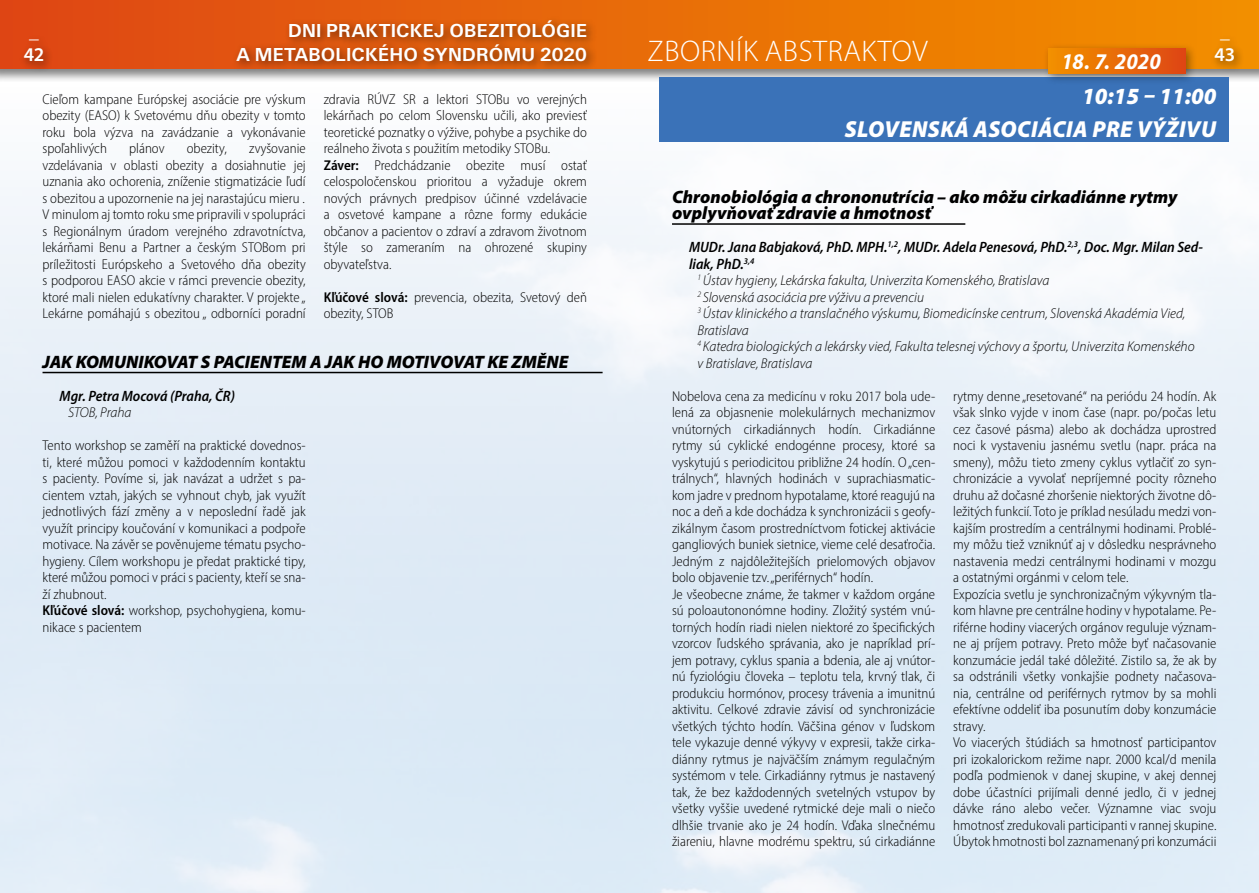
<style>
.page{position:relative;width:1259px;height:893px;background:#fff}
.page>*{position:absolute;margin:0;border:0;box-sizing:border-box;transform-origin:0 0}
.t1{font:300 30px "Myriad Pro";letter-spacing:.02em;color:#fff}
.t2{font:italic 900 23.25px/33px "Myriad Pro";letter-spacing:.02em;color:#fff;text-align:right}
.t3{font:italic 700 semi-condensed 22.5px "Myriad Pro";color:#fff}
.t4{font:700 19.5px/23.4px "U001 DOT";letter-spacing:.04em;color:#fff;text-align:right}
.t5{font:600 19.5px/23.4px "Myriad Pro";color:#fff}
.t6{font:italic 900 18px/16.5px "Myriad Pro";color:#000}
.t7{font:italic 600 semi-condensed 15px/16.5px "Myriad Pro";color:#000}
.t8{font:300 semi-condensed 14.25px/16.5px "Myriad Pro";color:#000}
.t9{font:italic 300 14.25px/16.5px "Myriad Pro";color:#000}
.s1{font-weight:600}
</style>
<div class="page">
<img style="left:0;top:187px;width:1259px;height:706px">
<div style="left:0;top:0;width:1259px;height:82px;background:#000;opacity:.5"></div>
<div style="left:0;top:0;width:1259px;height:68px;background:linear-gradient(to right,#de4615,#f29000)"></div>
<div style="left:231px;top:15px;width:367px;height:56px;background:#000;opacity:.5"></div>
<div style="left:19px;top:34px;width:35px;height:38px;background:#000;opacity:.5"></div>
<div style="left:1209px;top:34px;width:35px;height:38px;background:#000;opacity:.5"></div>
<div style="left:659px;top:78px;width:570px;height:64px;background:#3a72b8"></div>
<hr style="left:672px;top:223px;width:293px;height:2px;background:#000">
<hr style="left:43px;top:372px;width:559px;height:1px;background:#000">
<div style="left:1043px;top:42px;width:154px;height:43px;background:#000;opacity:.4"></div>
<div style="left:1049px;top:48px;width:136px;height:26px;background:linear-gradient(to right,#f39100,#de4715)"></div>
<h3 class="t4" style="left:236px;top:19px;width:352px">DNI PRAKTICKEJ OBEZITOLÓGIE<br>A METABOLICKÉHO SYNDRÓMU 2020</h3>
<h1 class="t1" style="left:647px;top:33px;width:282px">ZBORNÍK ABSTRAKTOV</h1>
<h3 class="t5" style="left:24px;top:19px;width:22px">_<br>42</h3>
<h3 class="t5" style="left:1220px;top:19px;width:11px">_</h3>
<h3 class="t5" style="left:1214px;top:42px;width:22px">43</h3>
<h2 class="t2" style="left:845px;top:78px;width:373px">10:15 – 11:00<br>SLOVENSKÁ ASOCIÁCIA PRE VÝŽIVU</h2>
<h3 class="t3" style="left:1061px;top:47px;width:101px">18. 7. 2020</h3>
<p class="t8" style="left:324px;top:91px;width:265px">zdravia RÚVZ SR a lektori STOBu vo verejných lekárňach po celom Slovensku učili, ako previesť teoretické poznatky o výžive, pohybe a psychike do reálneho života s použitím metodiky STOBu.<br><span class="s1">Záver:</span> Predchádzanie obezite musí ostať celospoločenskou prioritou a vyžaduje okrem nových právnych predpisov účinné vzdelávacie a osvetové kampane a rôzne formy edukácie občanov a pacientov o zdraví a zdravom životnom štýle so zameraním na ohrozené skupiny obyvateľstva.</p>
<p class="t8" style="left:324px;top:289px;width:265px"><span class="s1">Kľúčové slová:</span> prevencia, obezita, Svetový deň obezity, STOB</p>
<p class="t6" style="left:43px;top:352px;width:527px">JAK KOMUNIKOVAT S PACIENTEM A JAK HO MOTIVOVAT KE ZMĚNE</p>
<p class="t7" style="left:60px;top:387px;width:177px">Mgr. Petra Mocová (Praha, ČR)</p>
<p class="t9" style="left:68px;top:404px;width:65px">STOB, Praha</p>
<p class="t8" style="left:43px;top:437px;width:265px">Tento workshop se zaměří na praktické dovednos&shy;ti, které můžou pomoci v každodenním kontaktu s pacienty. Povíme si, jak navázat a udržet s pa&shy;cientem vztah, jakých se vyhnout chyb, jak využít jednotlivých fází změny a v neposlední řadě jak využít principy koučování v komunikaci a podpoře motivace. Na závěr se pověnujeme tématu psycho&shy;hygieny. Cílem workshopu je předat praktické tipy, které můžou pomoci v práci s pacienty, kteří se sna&shy;ží zhubnout.<br><span class="s1">Kľúčové slová:</span> workshop, psychohygiena, komu&shy;nikace s pacientem</p>
<p class="t8" style="left:43px;top:90px;width:265px;text-align:justify">Cieľom kampane Európskej asociácie pre výskum obezity (EASO) k Svetovému dňu obezity v tomto roku bola výzva na zavádzanie a vykonávanie spoľahlivých</p>
<p class="t8" style="left:129px;top:140px;width:37px">plánov</p>
<p class="t8" style="left:187px;top:140px;width:41px">obezity,</p>
<p class="t8" style="left:43px;top:140px;width:265px;text-align:justify;text-indent:206px">zvyšovanie vzdelávania v oblasti obezity a dosiahnutie jej uznania ako ochorenia, zníženie stigmatizácie ľudí s obezitou a upozornenie na jej narastajúcu mieru .<br>V minulom aj tomto roku sme pripravili v spolupráci s Regionálnym úradom verejného zdravotníctva, lekárňami Benu a Partner a českým STOBom pri príležitosti Európskeho a Svetového dňa obezity s podporou EASO akcie v rámci prevencie obezity, ktoré mali nielen edukatívny charakter. V projekte „ Lekárne pomáhajú s obezitou „ odborníci poradní</p>
<p class="t6" style="left:672px;top:187px;width:507px">Chronobiológia a chrononutrícia – ako môžu cirkadiánne rytmy ovplyvňovať zdravie a hmotnosť</p>
<p class="t7" style="left:689px;top:238px;width:515px">MUDr. Jana Babjaková, PhD. MPH.<sup>1,2</sup>, MUDr. Adela Penesová, PhD.<sup>2,3</sup>, Doc. Mgr. Milan Sed&shy;liak, PhD.<sup>3,4</sup></p>
<p class="t9" style="left:697px;top:272px;width:498px"><sup>1</sup> Ústav hygieny, Lekárska fakulta, Univerzita Komenského, Bratislava<br><sup>2</sup> Slovenská asociácia pre výživu a prevenciu<br><sup>3</sup> Ústav klinického a translačného výskumu, Biomedicínske centrum, Slovenská Akadémia Vied, Bratislava<br><sup>4</sup> Katedra biologických a lekársky vied, Fakulta telesnej výchovy a športu, Univerzita Komenského v Bratislave, Bratislava</p>
<p class="t8" style="left:672px;top:387px;width:265px">Nobelova cena za medicínu v roku 2017 bola ude&shy;lená za objasnenie molekulárnych mechanizmov vnútorných cirkadiánnych hodín. Cirkadiánne rytmy sú cyklické endogénne procesy, ktoré sa vyskytujú s periodicitou približne 24 hodín. O „cen&shy;trálnych“, hlavných hodinách v suprachiasmatic&shy;kom jadre v prednom hypotalame, ktoré reagujú na noc a deň a kde dochádza k synchronizácii s geofy&shy;zikálnym časom prostredníctvom fotickej aktivácie gangliových buniek sietnice, vieme celé desaťročia.<br>Jedným z najdôležitejších prielomových objavov bolo objavenie tzv. „periférnych“ hodín.<br>Je všeobecne známe, že takmer v každom orgáne sú poloautononómne hodiny. Zložitý systém vnú&shy;torných hodín riadi nielen niektoré zo špecifických vzorcov ľudského správania, ako je napríklad prí&shy;jem potravy, cyklus spania a bdenia, ale aj vnútor&shy;nú fyziológiu človeka – teplotu tela, krvný tlak, či produkciu hormónov, procesy trávenia a imunitnú aktivitu. Celkové zdravie závisí od synchronizácie všetkých týchto hodín. Väčšina génov v ľudskom tele vykazuje denné výkyvy v expresii, takže cirka&shy;diánny rytmus je najväčším známym regulačným systémom v tele. Cirkadiánny rytmus je nastavený tak, že bez každodenných svetelných vstupov by všetky vyššie uvedené rytmické deje mali o niečo dlhšie trvanie ako je 24 hodín. Vďaka slnečnému žiareniu, hlavne modrému spektru, sú cirkadiánne</p>
<p class="t8" style="left:953px;top:387px;width:265px">rytmy denne „resetované“ na periódu 24 hodín. Ak však slnko vyjde v inom čase (napr. po/počas letu cez časové pásma) alebo ak dochádza uprostred noci k vystaveniu jasnému svetlu (napr. práca na smeny), môžu tieto zmeny cyklus vytlačiť zo syn&shy;chronizácie a vyvolať nepríjemné pocity rôzneho druhu až dočasné zhoršenie niektorých životne dô&shy;ležitých funkcií. Toto je príklad nesúladu medzi von&shy;kajším prostredím a centrálnymi hodinami. Problé&shy;my môžu tiež vzniknúť aj v dôsledku nesprávneho nastavenia medzi centrálnymi hodinami v mozgu a ostatnými orgánmi v celom tele.<br>Expozícia svetlu je synchronizačným výkyvným tla&shy;kom hlavne pre centrálne hodiny v hypotalame. Pe&shy;riférne hodiny viacerých orgánov reguluje význam&shy;ne aj príjem potravy. Preto môže byť načasovanie konzumácie jedál také dôležité. Zistilo sa, že ak by sa odstránili všetky vonkajšie podnety načasova&shy;nia, centrálne od periférnych rytmov by sa mohli efektívne oddeliť iba posunutím doby konzumácie stravy.<br>Vo viacerých štúdiách sa hmotnosť participantov pri izokalorickom režime napr. 2000 kcal/d menila podľa podmienok v danej skupine, v akej dennej dobe účastníci prijímali denné jedlo, či v jednej dávke ráno alebo večer. Významne viac svoju hmotnosť zredukovali participanti v rannej skupine.<br>Úbytok hmotnosti bol zaznamenaný pri konzumácii</p>
</div>
